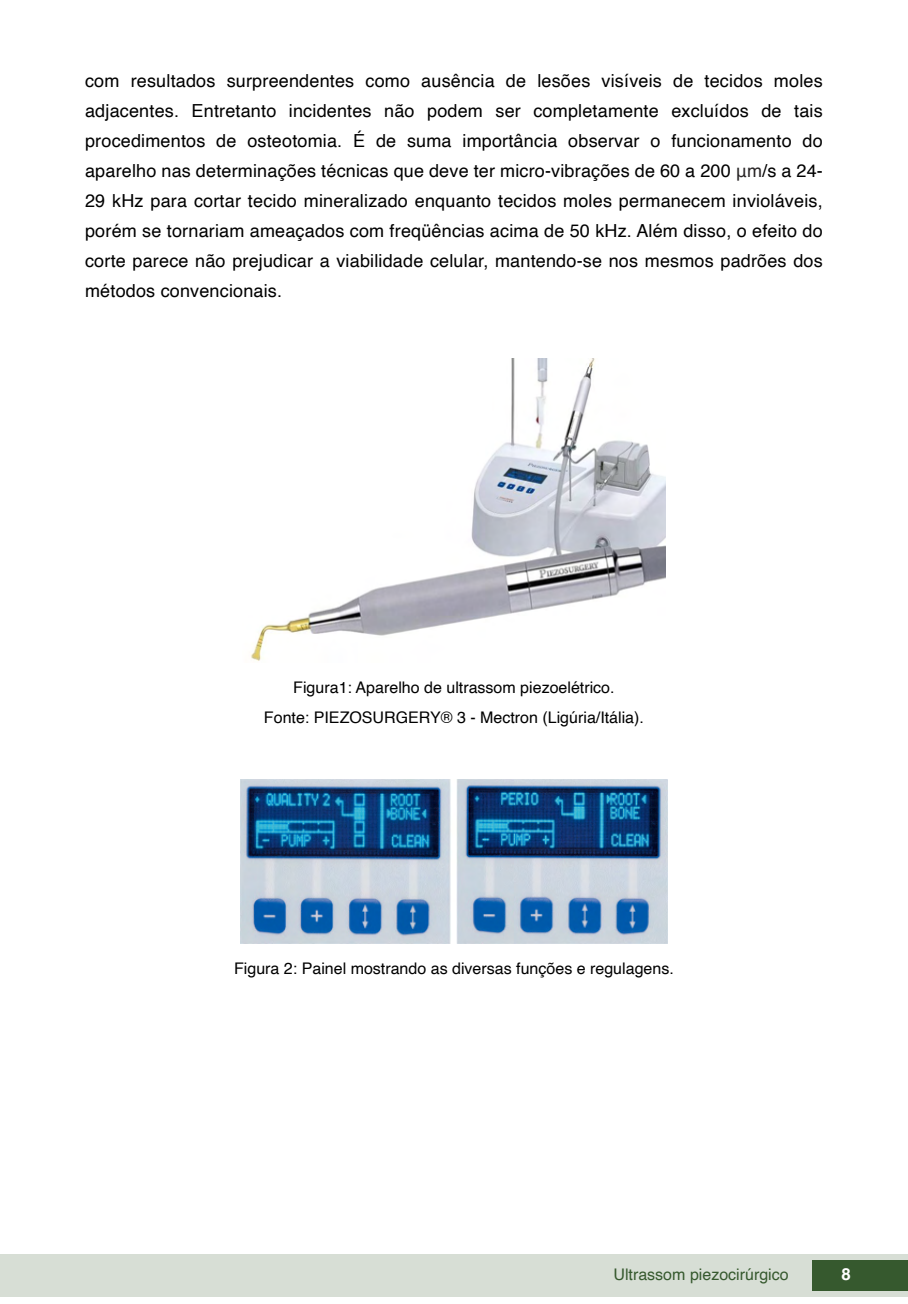
<style>
.page{position:relative;width:908px;height:1304px;background:#fff}
.page>*{position:absolute;margin:0;border:0;box-sizing:border-box;transform-origin:0 0}
.txt{font:18px/30px "Helvetica";letter-spacing:.01em;color:#000;text-align:justify}
.t1{font:700 16.8px "Helvetica";color:#fff}
.imagens_graf_tab{font:16px "Helvetica";color:#000}
.t2{font:16px "Helvetica";color:#36592e}
.s1{color:#292526}
</style>
<div class="page">
<div style="left:0;top:1254px;width:906px;height:43px;background:#d7ded5"></div>
<div style="left:812px;top:1261px;width:95px;height:30px;background:#36592e"></div>
<img style="left:250px;top:359px;width:415px;height:302px">
<img style="left:241px;top:779px;width:425px;height:164px">
<p class="txt" style="left:85px;top:66px;width:739px">com resultados surpreendentes como ausência de lesões visíveis de tecidos moles adjacentes. Entretanto incidentes não podem ser completamente excluídos de tais procedimentos de osteotomia. É de suma importância observar o funcionamento do aparelho nas determinações técnicas que deve ter micro-vibrações de 60 a 200 <span class="s1">μm</span>/s a 24- 29 kHz para cortar tecido mineralizado enquanto tecidos moles permanecem invioláveis, porém se tornariam ameaçados com freqüências acima de 50 kHz. Além disso, o efeito do corte parece não prejudicar a viabilidade celular, mantendo-se nos mesmos padrões dos métodos convencionais.</p>
<p class="imagens_graf_tab" style="left:293px;top:675px;width:323px">Figura1: Aparelho de ultrassom piezoelétrico.</p>
<p class="imagens_graf_tab" style="left:264px;top:705px;width:381px">Fonte: PIEZOSURGERY® 3 - Mectron (Ligúria/Itália).</p>
<p class="imagens_graf_tab" style="left:234px;top:956px;width:441px">Figura 2: Painel mostrando as diversas funções e regulagens.</p>
<p class="t2" style="left:613px;top:1262px;width:177px">Ultrassom piezocirúrgico</p>
<p class="t1" style="left:841px;top:1264px;width:11px">8</p>
</div>
